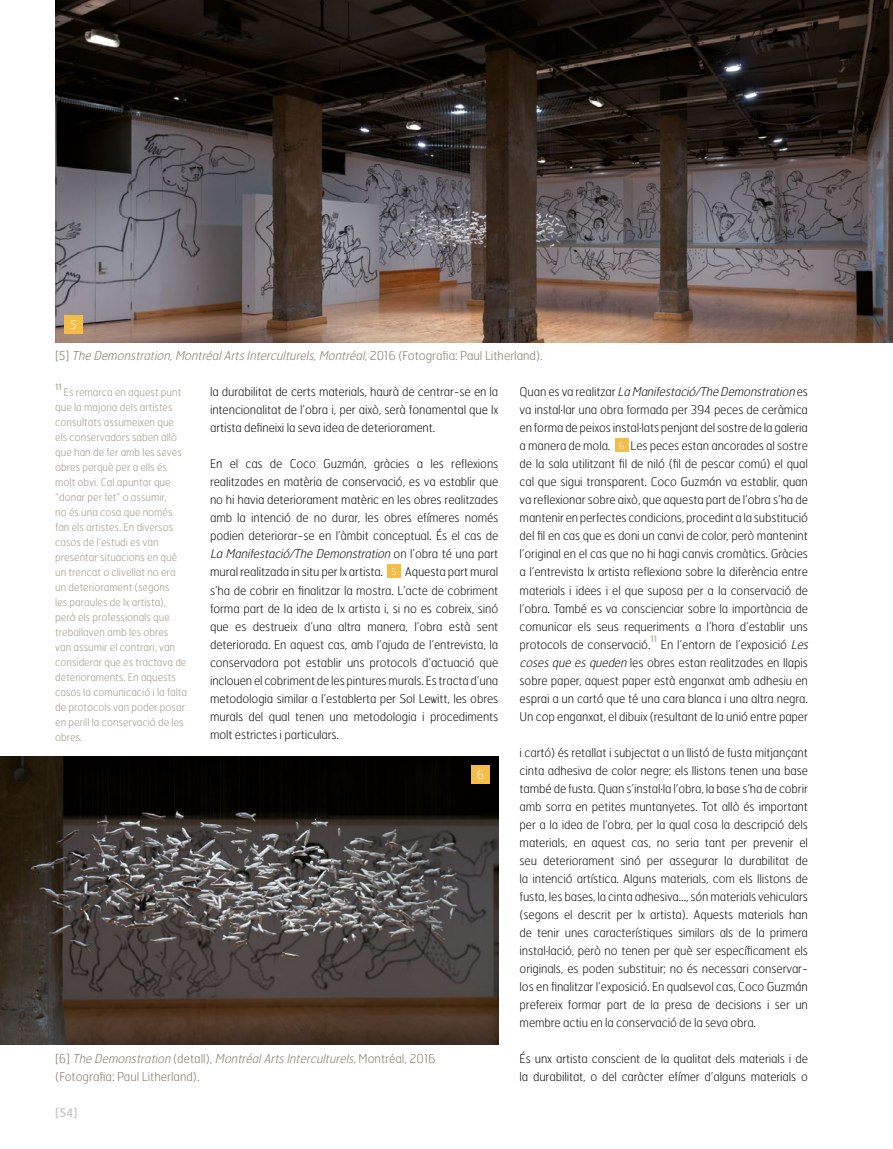
<style>
.page{position:relative;width:893px;height:1149px;background:#fff}
.page>*{position:absolute;margin:0;border:0;box-sizing:border-box;transform-origin:0 0}
.t1{font:100 12.15px/18px "Hermes";color:#80715d}
.t2{font:italic 100 12.15px "Hermes";color:#80715d}
.t3{font:100 12px/18px "Hermes";letter-spacing:-.01em;color:#000;text-align:justify}
.t4{font:12px "Hermes";color:#c6c6c6}
.t5{font:100 12px "Hermes";color:#fff}
.t6{font:100 10.5px/15px "Hermes";color:#998e7d}
.t7{font:8.7px "Hermes";color:#b3aa9e}
.s1{font-style:normal}
.s2{font-style:italic}
.s3{font-size:9px;color:#fff}
</style>
<div class="page">
<div style="left:615px;top:438px;width:13px;height:14px;background:#f3bd48"></div>
<div style="left:387px;top:564px;width:13px;height:14px;background:#f3bd48"></div>
<img style="left:55px;top:0;width:838px;height:343px">
<img style="left:0;top:756px;width:498px;height:288px">
<div style="left:64px;top:316px;width:19px;height:18px;background:#f3bd48"></div>
<div style="left:471px;top:765px;width:19px;height:18px;background:#f3bd48"></div>
<p class="t5" style="left:70px;top:317px;width:8px">5</p>
<p class="t2" style="left:55px;top:348px;width:489px"><span class="s1">[ 5 ]</span> The Demonstration,MontréalArtsInterculturels,Montréal<span class="s1">, 2 0 1 6 ( F o t o g r a fi a : P a u l L i t h e r l a n d ) .</span></p>
<p class="t7" style="left:55px;top:380px;width:8px">11</p>
<p class="t6" style="left:55px;top:384px;width:133px;text-indent:8px">Es remarca en aquest punt que la majoria dels artistes consultats assumeixen que els conservadors saben allò que han de fer amb les seves obres perquè per a ells és molt obvi. Cal apuntar que “donar per fet” o assumir,<br>no és una cosa que només fan els artistes. En diversos casos de l’estudi es van presentar situacions en què un trencat o clivellat no era un deteriorament (segons<br>les paraules de lx artista), però els professionals que treballaven amb les obres van assumir el contrari, van considerar que es tractava de deterioraments. En aquests casos la comunicació i la falta de protocols van poder posar en perill la conservació de les obres.</p>
<p class="t3" style="left:210px;top:382px;width:290px">la durabilitat de certs materials, haurà de centrar-se en la intencionalitat de l’obra i, per això, serà fonamental que lx artista defineixi la seva idea de deteriorament.</p>
<p class="t3" style="left:210px;top:454px;width:290px">En el cas de Coco Guzmán, gràcies a les reflexions realitzades en matèria de conservació, es va establir que no hi havia deteriorament matèric en les obres realitzades amb la intenció de no durar, les obres efímeres només podien deteriorar-se en l’àmbit conceptual. És el cas de <span class="s2">La Manifestació/The Demonstration</span> o n l ’ o b r a t é u n a p a r t mural realitzada in situ per lx artista. <span class="s3">5</span> Aquesta part mural s’ha de cobrir en finalitzar la mostra. L’acte de cobriment forma part de la idea de lx artista i, si no es cobreix, sinó que es destrueix d’una altra manera, l’obra està sent deteriorada. En aquest cas, amb l’ajuda de l’entrevista, la conservadora pot establir uns protocols d’actuació que inclouen el cobriment de les pintures murals. Es tracta d’una metodologia similar a l’establerta per Sol Lewitt, les obres murals del qual tenen una metodologia i procediments molt estrictes i particulars.</p>
<p class="t5" style="left:477px;top:767px;width:9px">6</p>
<p class="t1" style="left:55px;top:1048px;width:382px">[ 6 ] <span class="s2">The Demonstration</span> ( d e t a l l ) , <span class="s2">MontréalArtsInterculturels</span>, M o n t r é a l , 2 0 1 6 (Fotografia: Paul Litherland).</p>
<p class="t4" style="left:55px;top:1104px;width:24px">[54]</p>
<p class="t3" style="left:520px;top:382px;width:290px">Q u a n e s v a r e a l i t z a r <span class="s2">La Manifestació/The Demonstration</span> e s va instal·lar una obra formada per 394 peces de ceràmica en forma de peixos instal·lats penjant del sostre de la galeria a manera de mola. <span class="s3">6</span> Les peces estan ancorades al sostre de la sala utilitzant fil de niló (fil de pescar comú) el qual cal que sigui transparent. Coco Guzmán va establir, quan va reflexionar sobre això, que aquesta part de l’obra s’ha de mantenir en perfectes condicions, procedint a la substitució del fil en cas que es doni un canvi de color, però mantenint l’original en el cas que no hi hagi canvis cromàtics. Gràcies a l’entrevista lx artista reflexiona sobre la diferència entre materials i idees i el que suposa per a la conservació de l’obra. També es va conscienciar sobre la importància de comunicar els seus requeriments a l’hora d’establir uns protocols de conservació.</p>
<p class="t7" style="left:650px;top:633px;width:8px">11</p>
<p class="t3" style="left:520px;top:634px;width:293px;text-align:left;text-indent:141px">En l’entorn de l’exposició <span class="s2">Les cosesque esqueden</span> les obres estan realitzades en llapis sobre paper, aquest paper està enganxat amb adhesiu en esprai a un cartó que té una cara blanca i una altra negra.<br>Un cop enganxat, el dibuix (resultant de la unió entre paper</p>
<p class="t3" style="left:520px;top:742px;width:290px">i cartó) és retallat i subjectat a un llistó de fusta mitjançant cinta adhesiva de color negre; els llistons tenen una base també de fusta. Quan s’instal·la l’obra, la base s’ha de cobrir amb sorra en petites muntanyetes. Tot allò és important per a la idea de l’obra, per la qual cosa la descripció dels materials, en aquest cas, no seria tant per prevenir el seu deteriorament sinó per assegurar la durabilitat de la intenció artística. Alguns materials, com els llistons de fusta, les bases, la cinta adhesiva…, són materials vehiculars (segons el descrit per lx artista). Aquests materials han de tenir unes característiques similars als de la primera instal·lació, però no tenen per què ser específicament els originals, es poden substituir; no és necessari conservar&shy;los en finalitzar l’exposició. En qualsevol cas, Coco Guzmán prefereix formar part de la presa de decisions i ser un membre actiu en la conservació de la seva obra.</p>
<p class="t3" style="left:520px;top:1048px;width:290px">És unx artista conscient de la qualitat dels materials i de la durabilitat, o del caràcter efímer d’alguns materials o</p>
</div>
